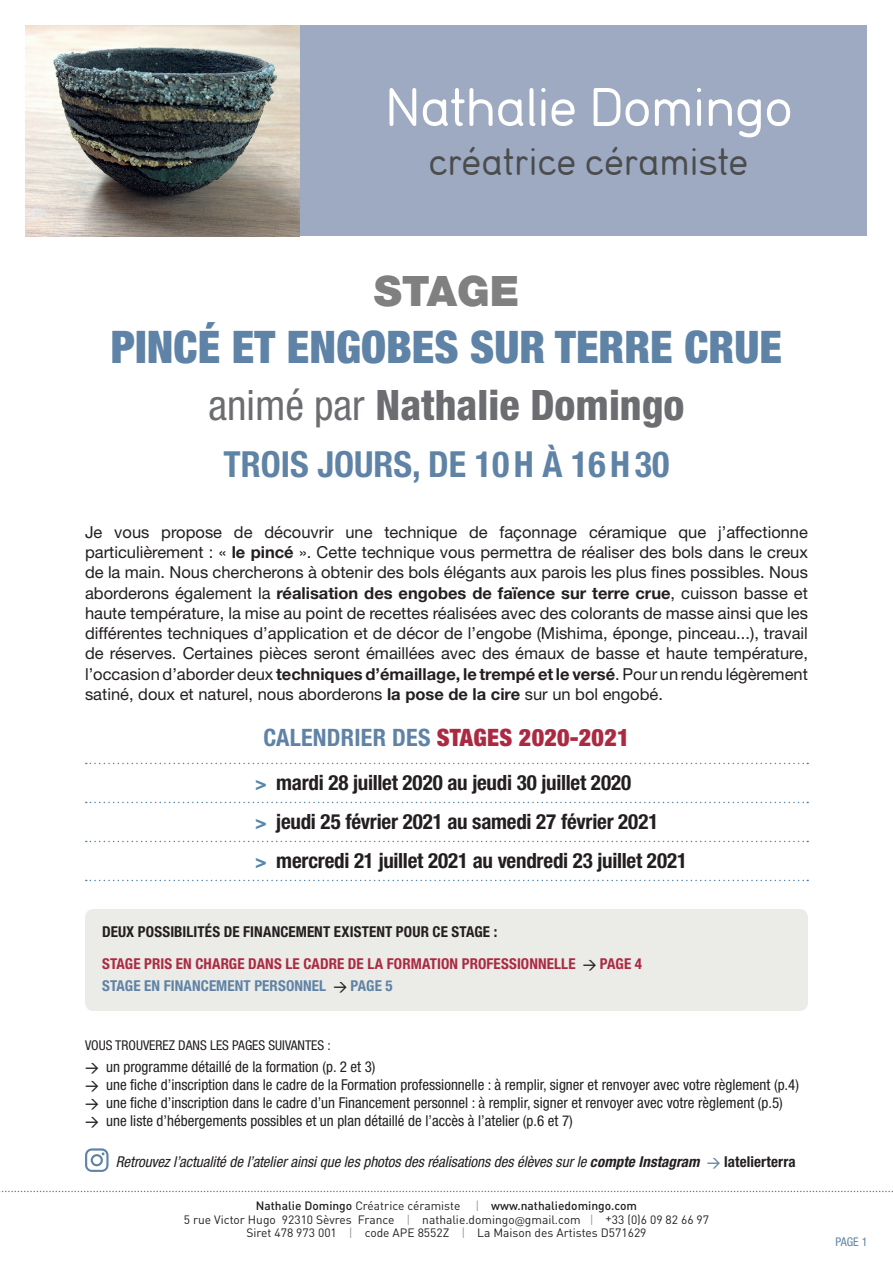
<style>
.page{position:relative;width:893px;height:1263px;background:#fff}
.page>*{position:absolute;margin:0;border:0;box-sizing:border-box;transform-origin:0 0}
.t1{font:51px "DIN17 SB";letter-spacing:-.025em;color:#fff}
.Titre_1{font:900 condensed 45px "Helvetica Neue LT Std";color:#5f83a6}
.Titre_1-2{font:800 condensed 42px "Helvetica Neue LT Std";color:#6c6d70}
.Titre_1-3{font:900 42px "Helvetica Neue LT Std";color:#808080}
.Titre_1-4{font:700 condensed 36px "Helvetica Neue LT Std";color:#5f83a6}
.t2{font:36px "DIN17 SB";letter-spacing:-.01em;color:#4b4c4d}
.Titre_1-5{font:900 condensed 24px "Helvetica Neue LT Std";letter-spacing:.01em;color:#ab2a42}
.Date_calendrier{font:700 condensed 21px "Helvetica Neue LT Std";letter-spacing:-.01em;color:#231f20}
.texte_fiche{font:16.5px/20.2px "Helvetica Neue LT Std";color:#231f20;text-align:justify}
.texte_fiche-2{font:condensed 15px "Helvetica Neue LT Std";color:#231f20}
.texte_fiche-3{font:italic condensed 15px "Helvetica Neue LT Std";color:#231f20}
.texte_fiche-4{font:700 condensed 15px "Helvetica Neue LT Std";letter-spacing:.01em;color:#ab2a42}
.texte_fiche-5{font:700 condensed 15px "Helvetica Neue LT Std";letter-spacing:.01em;color:#231f20}
.texte_fiche-6{font:700 condensed 15px "Helvetica Neue LT Std";letter-spacing:.005em;color:#5f83a6}
.texte_fiche-7{font:condensed 13.5px "Helvetica Neue LT Std";color:#231f20}
.t3{font:12px/13.5px "DIN";color:#231f20;text-align:center}
.texte_fiche-8{font:condensed 12px "Helvetica Neue LT Std";color:#5f83a6}
.s1{font-weight:400}
.s2{font-weight:700}
.s3{font-weight:700;color:#5f83a6}
.s4{font-size:19.5px;color:#5587ae}
.s5{font-family:"DIN Medium Alternate";font-weight:400;font-stretch:normal;font-size:13.5px;color:#231f20}
.s6{font-family:"DIN Medium Alternate";font-stretch:normal;font-size:13.5px}
.s7{font-family:"DIN Medium Alternate";font-style:normal;font-stretch:normal;font-size:13.5px;color:#5f83a6}
.s8{font-weight:700;font-style:normal}
.s9{font-weight:500}
.s10{color:#999}
.s11{font-family:"DIN17 SB"}
</style>
<div class="page">
<svg style="left:0;top:1191px;width:893px;height:1px"></svg>
<div style="left:85px;top:909px;width:723px;height:102px;background:#ebebe7;border-radius:9px"></div>
<svg style="left:86px;top:763px;width:722px;height:1px"></svg>
<svg style="left:86px;top:802px;width:722px;height:1px"></svg>
<svg style="left:86px;top:841px;width:722px;height:1px"></svg>
<svg style="left:86px;top:880px;width:722px;height:1px"></svg>
<svg style="left:85px;top:1148px;width:24px;height:24px"></svg>
<div style="left:26px;top:26px;width:841px;height:210px;background:#9eaac2"></div>
<img style="left:26px;top:26px;width:273px;height:210px">
<p class="t1" style="left:384px;top:77px;width:411px">Nathalie Domingo</p>
<p class="t2" style="left:428px;top:140px;width:321px">créatrice céramiste</p>
<p class="Titre_1-3" style="left:374px;top:266px;width:147px">STAGE</p>
<p class="Titre_1" style="left:111px;top:320px;width:672px">PINCÉ ET ENGOBES SUR TERRE CRUE</p>
<p class="Titre_1-2" style="left:208px;top:379px;width:478px"><span class="s1">animé par</span> Nathalie Domingo</p>
<p class="Titre_1-4" style="left:224px;top:443px;width:447px">TROIS JOURS, DE 10H À 16H30</p>
<p class="texte_fiche" style="left:85px;top:522px;width:724px">Je vous propose de découvrir une technique de façonnage céramique que j’affectionne particulièrement : « <span class="s2">le pincé</span> ». Cette technique vous permettra de réaliser des bols dans le creux de la main. Nous chercherons à obtenir des bols élégants aux parois les plus fines possibles. Nous aborderons également la <span class="s2">réalisation des engobes de faïence sur terre crue</span>, cuisson basse et haute température, la mise au point de recettes réalisées avec des colorants de masse ainsi que les différentes techniques d’application et de décor de l’engobe (Mishima, éponge, pinceau...), travail de réserves. Certaines pièces seront émaillées avec des émaux de basse et haute température, l’occasion d’aborder deux <span class="s2">techniques d’émaillage, le trempé et le versé</span>. Pour un rendu légèrement satiné, doux et naturel, nous aborderons <span class="s2">la pose de la cire</span> sur un bol engobé.</p>
<p class="Titre_1-5" style="left:263px;top:723px;width:368px"><span class="s3">CALENDRIER DES</span> STAGES 2020-2021</p>
<p class="Date_calendrier" style="left:255px;top:769px;width:378px"><span class="s4">&gt;</span> mardi 28 juillet 2020 au jeudi 30 juillet 2020</p>
<p class="Date_calendrier" style="left:255px;top:808px;width:405px"><span class="s4">&gt;</span> jeudi 25 février 2021 au samedi 27 février 2021</p>
<p class="Date_calendrier" style="left:255px;top:847px;width:433px"><span class="s4">&gt;</span> mercredi 21 juillet 2021 au vendredi 23 juillet 2021</p>
<p class="texte_fiche-5" style="left:102px;top:923px;width:397px">DEUX POSSIBILITÉS DE FINANCEMENT EXISTENT POUR CE STAGE :</p>
<p class="texte_fiche-4" style="left:102px;top:954px;width:541px">STAGE PRIS EN CHARGE DANS LE CADRE DE LA FORMATION PROFESSIONNELLE <span class="s5">&gt;</span> PAGE 4</p>
<p class="texte_fiche-6" style="left:102px;top:976px;width:292px">STAGE EN FINANCEMENT PERSONNEL <span class="s5">&gt;</span> PAGE 5</p>
<p class="texte_fiche-7" style="left:85px;top:1037px;width:247px">VOUS TROUVEREZ DANS LES PAGES SUIVANTES :</p>
<p class="texte_fiche-2" style="left:85px;top:1058px;width:292px"><span class="s6">&gt;</span> un programme détaillé de la formation (p. 2 et 3)</p>
<p class="texte_fiche-2" style="left:85px;top:1076px;width:715px"><span class="s6">&gt;</span> une fiche d’inscription dans le cadre de la Formation professionnelle : à remplir, signer et renvoyer avec votre règlement (p.4)</p>
<p class="texte_fiche-2" style="left:85px;top:1094px;width:699px"><span class="s6">&gt;</span> une fiche d’inscription dans le cadre d’un Financement personnel : à remplir, signer et renvoyer avec votre règlement (p.5)</p>
<p class="texte_fiche-2" style="left:85px;top:1112px;width:489px"><span class="s6">&gt;</span> une liste d’hébergements possibles et un plan détaillé de l’accès à l’atelier (p.6 et 7)</p>
<p class="texte_fiche-3" style="left:116px;top:1152px;width:682px">Retrouvez l’actualité de l’atelier ainsi que les photos des réalisations des élèves sur le <span class="s2">compte Instagram</span> <span class="s7">&gt;</span> <span class="s8">latelierterra</span></p>
<p class="t3" style="left:184px;top:1199px;width:527px"><span class="s9">Nathalie Domingo</span> Créatrice céramiste <span class="s10">|</span> <span class="s9">www.nathaliedomingo.com<br></span>5 rue Victor Hugo 92310 Sèvres France <span class="s10">|</span> nathalie.domingo<span class="s11">@</span>gmail.com <span class="s10">|</span> +33 (0)6 09 82 66 97<br>Siret 478 973 001 <span class="s10">|</span> code APE 8552Z <span class="s10">|</span> La Maison des Artistes D571629</p>
<p class="texte_fiche-8" style="left:835px;top:1235px;width:33px">PAGE 1</p>
</div>
